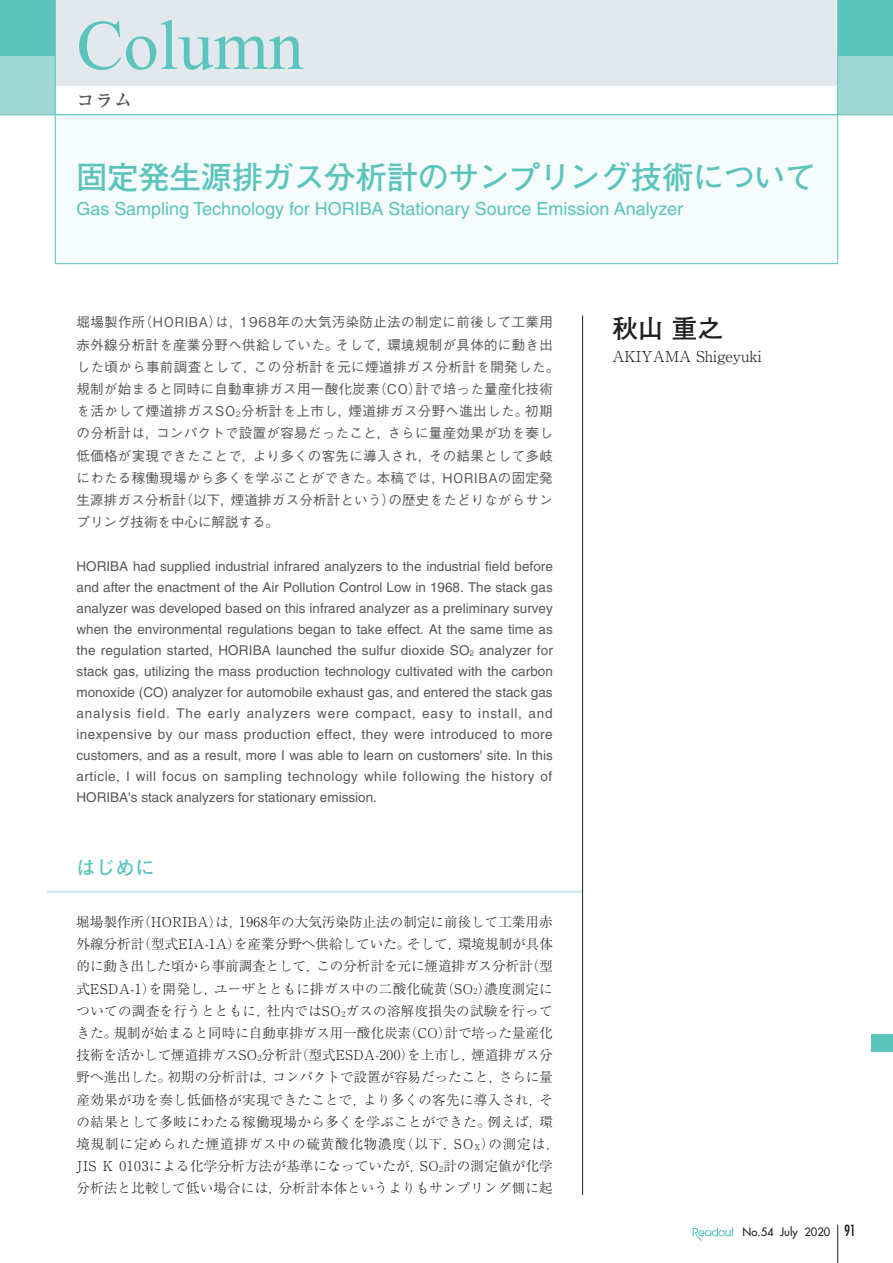
<style>
.page{position:relative;width:893px;height:1263px;background:#fff}
.page>*{position:absolute;margin:0;border:0;box-sizing:border-box;transform-origin:0 0}
.t1{font:70.5px "Times New Roman";color:#5ac4bd}
.t2{font:700 31.5px "Futo Go B101 Pro";letter-spacing:-.02em;color:#5ac4bd}
.t3{font:700 25.5px "Futo Go B101 Pro";color:#231f20}
.t4{font:700 19.5px "Futo Go B101 Pro";color:#5ac4bd}
.t5{font:18px "Helvetica LT Std";color:#5ac4bd}
.t6{font:700 18px "Ryumin Pro";color:#57585a}
.t7{font:300 15px "Ryumin Pro";color:#231f20}
.t8{font:13.5px/21px "Helvetica LT Std";color:#57585a;text-align:justify}
.t9{font:300 13.5px/22.2px "Ryumin Pro";letter-spacing:.015em;color:#231f20}
.t10{font:500 13.5px/22.2px "Gothic BBB Pro";letter-spacing:.025em;color:#57585a}
.t11{font:11.25px "Futura";color:#231f20}
.s1{font-size:7.8px}
.s2{font-stretch:condensed;font-size:15px}
</style>
<div class="page">
<hr style="left:837px;top:1225px;width:1px;height:38px;background:#231f20">
<svg style="left:693px;top:1227px;width:41px;height:14px"></svg>
<div style="left:0;top:0;width:893px;height:55px;background:#5ac4bd"></div>
<div style="left:55px;top:0;width:783px;height:85px;background:#e2e8eb"></div>
<svg style="left:0;top:56px;width:893px;height:58px;fill:#e2e8eb"></svg>
<hr style="left:55px;top:0;width:1px;height:55px;background:#5ac4bd">
<hr style="left:837px;top:0;width:1px;height:55px;background:#5ac4bd">
<hr style="left:0;top:55px;width:56px;height:1px;background:#5ac4bd">
<hr style="left:837px;top:55px;width:56px;height:1px;background:#5ac4bd">
<hr style="left:0;top:114px;width:55px;height:1px;background:#5ac4bd">
<svg style="left:55px;top:56px;width:1px;height:58px"></svg>
<svg style="left:837px;top:56px;width:1px;height:58px"></svg>
<hr style="left:838px;top:114px;width:55px;height:1px;background:#5ac4bd">
<div style="left:55px;top:115px;width:783px;height:149px;background:#f6fbfb"></div>
<hr style="left:55px;top:115px;width:1px;height:148px;background:#5ac4bd">
<hr style="left:55px;top:114px;width:783px;height:1px;background:#5ac4bd">
<hr style="left:837px;top:115px;width:1px;height:148px;background:#5ac4bd">
<hr style="left:55px;top:263px;width:783px;height:1px;background:#5ac4bd">
<hr style="left:47px;top:890px;width:536px;height:3px;background:#ceeae8">
<hr style="left:582px;top:316px;width:1px;height:879px;background:#231f20">
<div style="left:872px;top:1035px;width:21px;height:17px;background:#5ac4bd"></div>
<h1 class="t1" style="left:77px;top:-2px;width:229px">Column</h1>
<h3 class="t6" style="left:77px;top:86px;width:57px">コラム</h3>
<h2 class="t2" style="left:76px;top:151px;width:741px">固定発生源排ガス分析計のサンプリング技術について</h2>
<h3 class="t5" style="left:77px;top:198px;width:608px">Gas Sampling Technology for HORIBA Stationary Source Emission Analyzer</h3>
<p class="t10" style="left:77px;top:310px;width:484px">堀場製作所（HORIBA）は，1968年の大気汚染防止法の制定に前後して工業用赤外線分析計を産業分野へ供給していた。そして，環境規制が具体的に動き出した頃から事前調査として，この分析計を元に煙道排ガス分析計を開発した。規制が始まると同時に自動車排ガス用一酸化炭素（CO）計で培った量産化技術を活かして煙道排ガスSO<span class="s1">2</span>分析計を上市し，煙道排ガス分野へ進出した。初期の分析計は，コンパクトで設置が容易だったこと，さらに量産効果が功を奏し低価格が実現できたことで，より多くの客先に導入され，その結果として多岐にわたる稼働現場から多くを学ぶことができた。本稿では，HORIBAの固定発生源排ガス分析計（以下，煙道排ガス分析計という）の歴史をたどりながらサンプリング技術を中心に解説する。</p>
<p class="t8" style="left:77px;top:556px;width:478px">HORIBA had supplied industrial infrared analyzers to the industrial field before and after the enactment of the Air Pollution Control Low in 1968. The stack gas analyzer was developed based on this infrared analyzer as a preliminary survey when the environmental regulations began to take effect. At the same time as the regulation started, HORIBA launched the sulfur dioxide SO<sub>2</sub> analyzer for stack gas, utilizing the mass production technology cultivated with the carbon monoxide (CO) analyzer for automobile exhaust gas, and entered the stack gas analysis field. The early analyzers were compact, easy to install, and inexpensive by our mass production effect, they were introduced to more customers, and as a result, more I was able to learn on customers' site. In this article, I will focus on sampling technology while following the history of HORIBA's stack analyzers for stationary emission.</p>
<h3 class="t4" style="left:77px;top:852px;width:80px">はじめに</h3>
<p class="t9" style="left:77px;top:910px;width:484px">堀場製作所（HORIBA）は，1968年の大気汚染防止法の制定に前後して工業用赤外線分析計（型式EIA-1A）を産業分野へ供給していた。そして，環境規制が具体的に動き出した頃から事前調査として，この分析計を元に煙道排ガス分析計（型式ESDA-1）を開発し，ユーザとともに排ガス中の二酸化硫黄（SO<span class="s1">2</span>）濃度測定についての調査を行うとともに，社内ではSO<span class="s1">2</span>ガスの溶解度損失の試験を行ってきた。規制が始まると同時に自動車排ガス用一酸化炭素（CO）計で培った量産化技術を活かして煙道排ガスSO<span class="s1">2</span>分析計（型式ESDA-200）を上市し，煙道排ガス分野へ進出した。初期の分析計は，コンパクトで設置が容易だったこと，さらに量産効果が功を奏し低価格が実現できたことで，より多くの客先に導入され，その結果として多岐にわたる稼働現場から多くを学ぶことができた。例えば，環境規制に定められた煙道排ガス中の硫黄酸化物濃度（以下，SO<span class="s1">X</span>）の測定は，JIS K 0103による化学分析方法が基準になっていたが，SO<span class="s1">2</span>計の測定値が化学分析法と比較して低い場合には，分析計本体というよりもサンプリング側に起</p>
<h3 class="t3" style="left:612px;top:308px;width:112px">秋山 重之</h3>
<p class="t7" style="left:612px;top:344px;width:151px">AKIYAMA Shigeyuki</p>
<p class="t11" style="left:742px;top:1225px;width:115px">No.54 July 2020 <span class="s2">91</span></p>
</div>
